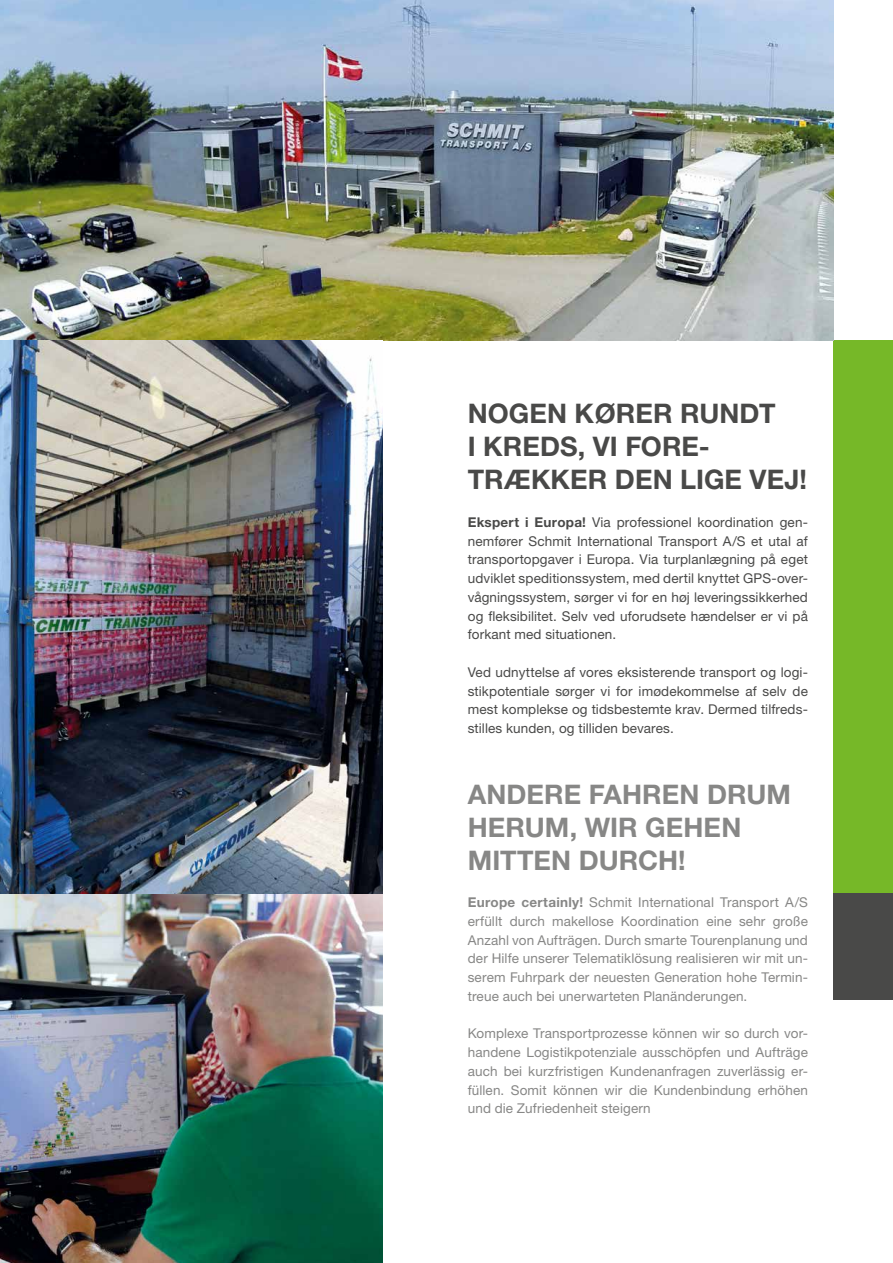
<style>
.page{position:relative;width:893px;height:1263px;background:#fff}
.page>*{position:absolute;margin:0;border:0;box-sizing:border-box;transform-origin:0 0}
.t1{font:700 27px/33px "Helvetica Neue LT Std";letter-spacing:.005em;color:#494948}
.t2{font:700 27px/33px "Helvetica Neue LT Std";letter-spacing:.005em;color:#878786}
.t3{font:13.5px/18.8px "Helvetica Neue LT Std";letter-spacing:.01em;color:#878786;text-align:justify}
.t4{font:13.5px/18.8px "Helvetica Neue LT Std";letter-spacing:.01em;color:#494948;text-align:justify}
.s1{font-weight:700}
</style>
<div class="page">
<div style="left:833px;top:893px;width:60px;height:106px;background:#494948"></div>
<div style="left:833px;top:340px;width:60px;height:553px;background:#76b828"></div>
<img style="left:0;top:0;width:833px;height:340px">
<img style="left:0;top:340px;width:383px;height:923px">
<h1 class="t1" style="left:468px;top:396px;width:341px">NOGEN KØRER RUNDT<br>I KREDS, VI FORE-<br>TRÆKKER DEN LIGE VEJ!</h1>
<p class="t4" style="left:468px;top:512px;width:342px"><span class="s1">Ekspert i Europa!</span> Via professionel koordination gen&shy;nemfører Schmit International Transport A/S et utal af transportopgaver i Europa. Via turplanlægning på eget udviklet speditionssystem, med dertil knyttet GPS-over&shy;vågningssystem, sørger vi for en høj leveringssikkerhed og fleksibilitet. Selv ved uforudsete hændelser er vi på forkant med situationen.</p>
<p class="t4" style="left:468px;top:662px;width:342px">Ved udnyttelse af vores eksisterende transport og logi&shy;stikpotentiale sørger vi for imødekommelse af selv de mest komplekse og tidsbestemte krav. Dermed tilfreds&shy;stilles kunden, og tilliden bevares.</p>
<h1 class="t2" style="left:468px;top:777px;width:325px">ANDERE FAHREN DRUM<br>HERUM, WIR GEHEN<br>MITTEN DURCH!</h1>
<p class="t3" style="left:468px;top:893px;width:342px"><span class="s1">Europe certainly!</span> Schmit International Transport A/S erfüllt durch makellose Koordination eine sehr große Anzahl von Aufträgen. Durch smarte Tourenplanung und der Hilfe unserer Telematiklösung realisieren wir mit un&shy;serem Fuhrpark der neuesten Generation hohe Termin&shy;treue auch bei unerwarteten Planänderungen.</p>
<p class="t3" style="left:468px;top:1024px;width:342px">Komplexe Transportprozesse können wir so durch vor&shy;handene Logistikpotenziale ausschöpfen und Aufträge auch bei kurzfristigen Kundenanfragen zuverlässig er&shy;füllen. Somit können wir die Kundenbindung erhöhen und die Zufriedenheit steigern</p>
</div>
